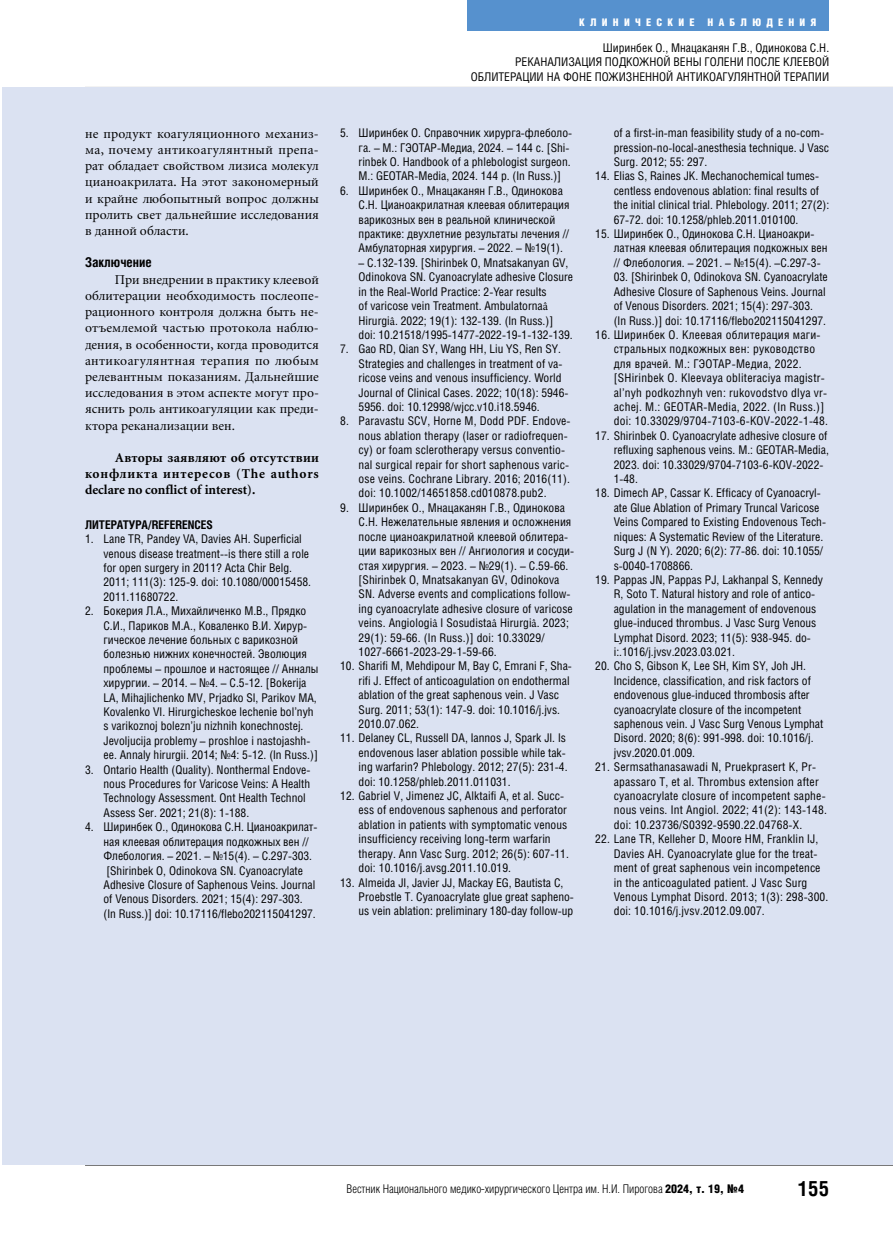
<style>
.page{position:relative;width:893px;height:1234px;background:#fff}
.page>*{position:absolute;margin:0;border:0;box-sizing:border-box;transform-origin:0 0}
.t1{font:700 21px "Helios Cond";color:#000}
.main_text_material{font:13.5px/16.2px "Minion Cyr";color:#000;text-align:justify}
.main_text_material-2{font:700 13.5px/16.2px "Minion Cyr";color:#000;text-align:justify}
.text_title_MATERIAL{font:700 13.5px "Helios Cond";color:#000}
.literature{font:12px/14.4px "Helios Cond";color:#000}
.literature-2{font:12px/14.4px "Helios Cond";letter-spacing:.02em;color:#000}
.t2{font:300 12px "Helios Cond";color:#000}
.literature-3{font:700 12px "Helios Cond";color:#000}
.t3{font:900 10.5px "Helios Cond";letter-spacing:.5em;color:#fff}
.s1{font-family:"Minion Pro"}
.s2{font-weight:900}
</style>
<div class="page">
<hr style="left:85px;top:1164px;width:808px;height:1px;background:#000">
<div style="left:468px;top:0;width:361px;height:30px;background:#5691ce"></div>
<div style="left:2px;top:87px;width:891px;height:1077px;background:#dbe2f2"></div>
<p class="main_text_material" style="left:85px;top:125px;width:235px">не продукт коагуляционного механиз&shy;ма, почему антикоагулянтный препа&shy;рат обладает свойством лизиса молекул цианоакрилата. На этот закономерный и крайне любопытный вопрос должны пролить свет дальнейшие исследования в данной области.</p>
<p class="text_title_MATERIAL" style="left:85px;top:254px;width:68px">Заключение</p>
<p class="main_text_material" style="left:85px;top:271px;width:235px;text-indent:30px">При внедрении в практику клеевой облитерации необходимость послеопе&shy;рационного контроля должна быть не&shy;отъемлемой частью протокола наблю&shy;дения, в особенности, когда проводится антикоагулянтная терапия по любым релевантным показаниям. Дальнейшие исследования в этом аспекте могут про&shy;яснить роль антикоагуляции как преди&shy;ктора реканализации вен.</p>
<p class="main_text_material-2" style="left:85px;top:449px;width:235px;text-indent:30px">Авторы заявляют об отсутствии конфликта интересов (The authors declare no conflict of interest).</p>
<p class="literature-3" style="left:85px;top:517px;width:129px">ЛИТЕРАТУРА/REFERENCES</p>
<p class="literature" style="left:103px;top:531px;width:209px;text-indent:-18px">1. Lane TR, Pandey VA, Davies AH. Superficial venous disease treatment--is there still a role for open surgery in 2011? Acta Chir Belg.<br>2011; 111(3): 125-9. doi: 10.1080/00015458.<br>2011.11680722.</p>
<p class="literature" style="left:103px;top:603px;width:217px;text-indent:-18px">2. Бокерия Л.А., Михайличенко М.В., Прядко С.И., Париков М.А., Коваленко В.И. Хирур&shy;гическое лечение больных с варикозной болезнью нижних конечностей. Эволюция проблемы – прошлое и настоящее // Анналы хирургии. – 2014. – №4. – С.5-12. [Bokerija LA, Mihajlichenko MV, Prjadko SI, Parikov MA, Kovalenko VI. Hirurgicheskoe lechenie bol’nyh s varikoznoj bolezn’ju nizhnih konechnostej.<br>Jevoljucija problemy – proshloe i nastojashh&shy;ee. Annaly hirurgii. 2014; №4: 5-12. (In Russ.)]</p>
<p class="literature" style="left:103px;top:761px;width:208px;text-indent:-18px">3. Ontario Health (Quality). Nonthermal Endove&shy;nous Procedures for Varicose Veins: A Health Technology Assessment. Ont Health Technol Assess Ser. 2021; 21(8): 1-188.</p>
<p class="literature" style="left:103px;top:819px;width:216px;text-indent:-18px">4. Ширинбек О., Одинокова С.Н. Цианоакрилат&shy;ная клеевая облитерация подкожных вен // Флебология. – 2021. – №15(4). – С.297-303. [Shirinbek O, Odinokova SN. Cyanoacrylate Adhesive Closure of Saphenous Veins. Journal of Venous Disorders. 2021; 15(4): 297-303. (In Russ.)] doi: 10.17116/flebo202115041297.</p>
<p class="t3" style="left:579px;top:16px;width:117px">КЛИНИЧЕСКИЕ</p>
<p class="t3" style="left:708px;top:16px;width:110px">НАБЛЮДЕНИЯ</p>
<p class="literature" style="left:471px;top:40px;width:360px;text-align:right">Ширинбек О., Мнацаканян Г.В., Одинокова С.Н.<br>РЕКАНАЛИЗАЦИЯ ПОДКОЖНОЙ ВЕНЫ ГОЛЕНИ ПОСЛЕ КЛЕЕВОЙ<br>ОБЛИТЕРАЦИИ НА ФОНЕ ПОЖИЗНЕННОЙ АНТИКОАГУЛЯНТНОЙ ТЕРАПИИ</p>
<p class="literature" style="left:359px;top:125px;width:215px;text-indent:-18px">5. Ширинбек О. Справочник хирурга-флеболо&shy;га. – М.: ГЭОТАР-Медиа, 2024. – 144 с. [Shi&shy;rinbek O. Handbook of a phlebologist surgeon.<br>M.: GEOTAR-Media, 2024. 144 p. (In Russ.)]</p>
<p class="literature" style="left:359px;top:183px;width:212px;text-indent:-18px">6. Ширинбек О., Мнацаканян Г.В., Одинокова С.Н. Цианоакрилатная клеевая облитерация варикозных вен в реальной клинической практике: двухлетние результаты лечения // Амбулаторная хирургия. – 2022. – №19(1).</p>
<p class="literature" style="left:359px;top:255px;width:216px">– С.132-139. [Shirinbek O, Mnatsakanyan GV, Odinokova SN. Cyanoacrylate adhesive Closure in the Real-World Practice: 2-Year results<br>of varicose vein Treatment. Ambulatorna<span class="s1">â </span>Hirurgi<span class="s1">â</span>. 2022; 19(1): 132-139. (In Russ.)] doi: 10.21518/1995-1477-2022-19-1-132-139.</p>
<p class="literature" style="left:359px;top:341px;width:211px;text-indent:-18px">7. Gao RD, Qian SY, Wang HH, Liu YS, Ren SY.<br>Strategies and challenges in treatment of va&shy;ricose veins and venous insufficiency. World Journal of Clinical Cases. 2022; 10(18): 5946- 5956. doi: 10.12998/wjcc.v10.i18.5946.</p>
<p class="literature" style="left:359px;top:413px;width:214px;text-indent:-18px">8. Paravastu SCV, Horne M, Dodd PDF. Endove&shy;nous ablation therapy (laser or radiofrequen&shy;cy) or foam sclerotherapy versus conventio&shy;nal surgical repair for short saphenous varic&shy;ose veins. Cochrane Library. 2016; 2016(11). doi: 10.1002/14651858.cd010878.pub2.</p>
<p class="literature" style="left:359px;top:500px;width:217px;text-indent:-18px">9. Ширинбек О., Мнацаканян Г.В., Одинокова С.Н. Нежелательные явления и осложнения после цианоакрилатной клеевой облитера&shy;ции варикозных вен // Ангиология и сосуди&shy;стая хирургия. – 2023. – №29(1). – С.59-66. [Shirinbek O, Mnatsakanyan GV, Odinokova SN. Adverse events and complications follow&shy;ing cyanoacrylate adhesive closure of varicose veins. Angiologi<span class="s1">â</span> I Sosudista<span class="s1">â</span> Hirurgi<span class="s1">â</span>. 2023; 29(1): 59-66. (In Russ.)] doi: 10.33029/ 1027-6661-2023-29-1-59-66.</p>
<p class="literature" style="left:359px;top:658px;width:215px;text-indent:-18px">10. Sharifi M, Mehdipour M, Bay C, Emrani F, Sha&shy;rifi J. Effect of anticoagulation on endothermal ablation of the great saphenous vein. J Vasc Surg. 2011; 53(1): 147-9. doi: 10.1016/j.jvs.<br>2010.07.062.</p>
<p class="literature" style="left:359px;top:730px;width:210px;text-indent:-18px">11. Delaney CL, Russell DA, Iannos J, Spark JI. Is endovenous laser ablation possible while tak&shy;ing warfarin? Phlebology. 2012; 27(5): 231-4. doi: 10.1258/phleb.2011.011031.</p>
<p class="literature" style="left:359px;top:788px;width:212px;text-indent:-18px">12. Gabriel V, Jimenez JC, Alktaifi A, et al. Succ&shy;ess of endovenous saphenous and perforator ablation in patients with symptomatic venous insufficiency receiving long-term warfarin therapy. Ann Vasc Surg. 2012; 26(5): 607-11. doi: 10.1016/j.avsg.2011.10.019.</p>
<p class="literature" style="left:359px;top:874px;width:217px;text-indent:-18px">13. Almeida JI, Javier JJ, Mackay EG, Bautista C,<br>Proebstle T. Cyanoacrylate glue great sapheno&shy;us vein ablation: preliminary 180-day follow-up</p>
<p class="literature" style="left:614px;top:125px;width:217px">of a first-in-man feasibility study of a no-com&shy;pression-no-local-anesthesia technique. J Vasc<br>Surg. 2012; 55: 297.</p>
<p class="literature" style="left:614px;top:169px;width:217px;text-indent:-18px">14. Elias S, Raines JK. Mechanochemical tumes&shy;centless endovenous ablation: final results of the initial clinical trial. Phlebology. 2011; 27(2):<br>67-72. doi: 10.1258/phleb.2011.010100.</p>
<p class="literature" style="left:614px;top:226px;width:215px;text-indent:-18px">15. Ширинбек О., Одинокова С.Н. Цианоакри&shy;латная клеевая облитерация подкожных вен // Флебология. – 2021. – №15(4). –С.297-3-</p>
<p class="literature" style="left:614px;top:269px;width:216px">03. [Shirinbek O, Odinokova SN. Cyanoacrylate Adhesive Closure of Saphenous Veins. Journal of Venous Disorders. 2021; 15(4): 297-303. (In Russ.)] doi: 10.17116/flebo202115041297.</p>
<p class="literature-2" style="left:614px;top:327px;width:216px;text-indent:-18px">16. Ширинбек О. Клеевая облитерация маги&shy;стральных подкожных вен: руководство для врачей. М.: ГЭОТАР-Медиа, 2022. [SHirinbek O. Kleevaya obliteraciya magistr&shy;al’nyh podkozhnyh ven: rukovodstvo dlya vr&shy;achej. M.: GEOTAR-Media, 2022. (In Russ.)] doi: 10.33029/9704-7103-6-KOV-2022-1-48.</p>
<p class="literature" style="left:614px;top:428px;width:217px;text-indent:-18px">17. Shirinbek O. Cyanoacrylate adhesive closure of refluxing saphenous veins. M.: GEOTAR-Media, 2023. doi: 10.33029/9704-7103-6-KOV-2022- 1-48.</p>
<p class="literature" style="left:614px;top:485px;width:214px;text-indent:-18px">18. Dimech AP, Cassar K. Efficacy of Cyanoacryl&shy;ate Glue Ablation of Primary Truncal Varicose Veins Compared to Existing Endovenous Tech&shy;niques: A Systematic Review of the Literature.<br>Surg J (N Y). 2020; 6(2): 77-86. doi: 10.1055/ s-0040-1708866.</p>
<p class="literature" style="left:614px;top:572px;width:211px;text-indent:-18px">19. Pappas JN, Pappas PJ, Lakhanpal S, Kennedy R, Soto T. Natural history and role of antico&shy;agulation in the management of endovenous glue-induced thrombus. J Vasc Surg Venous Lymphat Disord. 2023; 11(5): 938-945. do&shy;i:.1016/j.jvsv.2023.03.021.</p>
<p class="literature" style="left:614px;top:658px;width:211px;text-indent:-18px">20. Cho S, Gibson K, Lee SH, Kim SY, Joh JH.<br>Incidence, classification, and risk factors of endovenous glue-induced thrombosis after cyanoacrylate closure of the incompetent saphenous vein. J Vasc Surg Venous Lymphat Disord. 2020; 8(6): 991-998. doi: 10.1016/j. jvsv.2020.01.009.</p>
<p class="literature" style="left:614px;top:759px;width:215px;text-indent:-18px">21. Sermsathanasawadi N, Pruekprasert K, Pr&shy;apassaro T, et al. Thrombus extension after cyanoacrylate closure of incompetent saphe&shy;nous veins. Int Angiol. 2022; 41(2): 143-148. doi: 10.23736/S0392-9590.22.04768-X.</p>
<p class="literature" style="left:614px;top:831px;width:216px;text-indent:-18px">22. Lane TR, Kelleher D, Moore HM, Franklin IJ, Davies AH. Cyanoacrylate glue for the treat&shy;ment of great saphenous vein incompetence in the anticoagulated patient. J Vasc Surg Venous Lymphat Disord. 2013; 1(3): 298-300. doi: 10.1016/j.jvsv.2012.09.007.</p>
<p class="t2" style="left:346px;top:1181px;width:399px">Вестник Национального медико-хирургического Центра им. Н.И. Пирогова <span class="s2">2024, т. 19, №4</span></p>
<h1 class="t1" style="left:798px;top:1175px;width:32px">155</h1>
</div>
